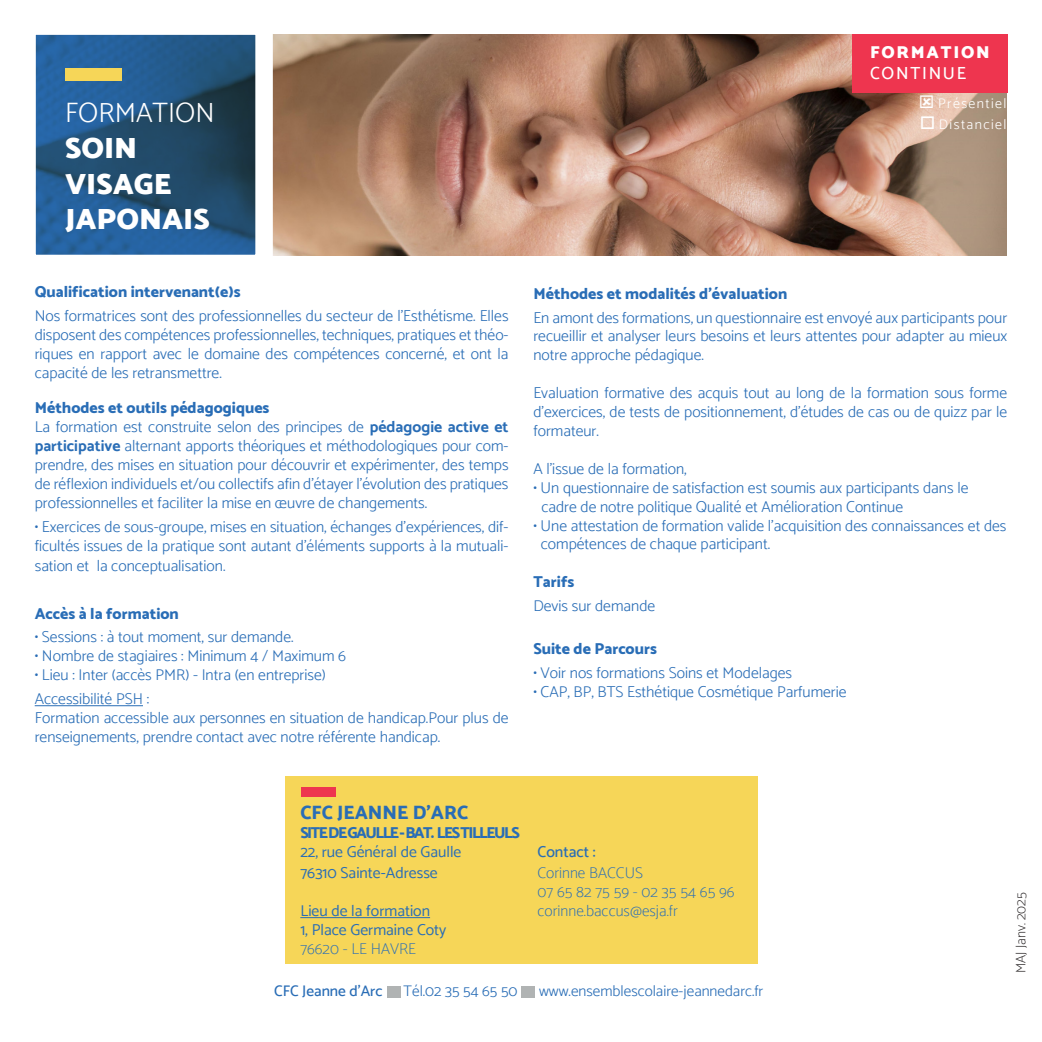
<style>
.page{position:relative;width:1042px;height:1042px;background:#fff}
.page>*{position:absolute;margin:0;border:0;box-sizing:border-box;transform-origin:0 0}
.t1{font:900 29.75px "Catamaran";color:#fff}
.t2{font:300 28px "Catamaran";color:#fff}
.t3{font:800 19.25px "Catamaran";color:#296db6}
.t4{font:900 17.5px "Catamaran";letter-spacing:.1em;color:#fff}
.t5{font:500 17.5px "Catamaran";letter-spacing:.1em;color:#fff}
.t6{font:300 15.75px/18.9px "Catamaran";color:#296db6;text-align:justify}
.t7{font:800 15.75px "Catamaran";color:#296db6}
.t8{font:15.75px "Catamaran";color:#296db6}
.t9{font:100 15.75px "Catamaran";color:#296db6}
.t10{font:800 15.75px "Catamaran";letter-spacing:-.1em;color:#296db6}
.t11{font:500 15.75px "Catamaran";color:#296db6}
.t12{font:300 15.4px "Catamaran";color:#296db6}
.t13{font:500 15.4px "Catamaran";color:#296db6}
.t14{font:300 14px "Catamaran";letter-spacing:.1em;color:#fff}
.t15{font:100 14px "Catamaran";color:#231f20}
.s1{font-weight:700}
</style>
<div class="page">
<div style="left:285px;top:776px;width:473px;height:188px;background:#f6d658"></div>
<hr style="left:300px;top:917px;width:130px;height:1px;background:#296db6">
<div style="left:301px;top:788px;width:34px;height:9px;background:#ee354f"></div>
<hr style="left:35px;top:705px;width:108px;height:1px;background:#296db6">
<div style="left:388px;top:986px;width:13px;height:12px;background:#b0b3b3"></div>
<div style="left:521px;top:986px;width:14px;height:12px;background:#b0b3b3"></div>
<img style="left:282px;top:35px;width:724px;height:220px">
<svg style="left:35px;top:34px;width:247px;height:222px;background:#487093"></svg>
<div style="left:852px;top:35px;width:155px;height:58px;background:#ee354f"></div>
<svg style="left:920px;top:95px;width:13px;height:13px"></svg>
<p class="t2" style="left:65px;top:96px;width:151px">FORMATION</p>
<p class="t1" style="left:65px;top:130px;width:74px">SOIN</p>
<p class="t1" style="left:65px;top:166px;width:108px">VISAGE</p>
<p class="t1" style="left:65px;top:202px;width:146px">JAPONAIS</p>
<p class="t7" style="left:35px;top:282px;width:207px">Qualification intervenant(e)s</p>
<p class="t6" style="left:35px;top:306px;width:475px">Nos formatrices sont des professionnelles du secteur de l’Esthétisme. Elles disposent des compétences professionnelles, techniques, pratiques et théo&shy;riques en rapport avec le domaine des compétences concerné, et ont la capacité de les retransmettre.</p>
<p class="t7" style="left:35px;top:399px;width:236px">Méthodes et outils pédagogiques</p>
<p class="t6" style="left:35px;top:417px;width:475px">La formation est construite selon des principes de <span class="s1">pédagogie active et participative</span> alternant apports théoriques et méthodologiques pour com&shy;prendre, des mises en situation pour découvrir et expérimenter, des temps de réflexion individuels et/ou collectifs afin d’étayer l’évolution des pratiques professionnelles et faciliter la mise en œuvre de changements.</p>
<p class="t6" style="left:35px;top:517px;width:475px">• Exercices de sous-groupe, mises en situation, échanges d’expériences, dif&shy;ficultés issues de la pratique sont autant d’éléments supports à la mutuali&shy;sation et la conceptualisation.</p>
<p class="t7" style="left:35px;top:604px;width:146px">Accès à la formation</p>
<p class="t6" style="left:35px;top:627px;width:260px">• Sessions : à tout moment, sur demande.</p>
<p class="t6" style="left:35px;top:646px;width:313px">• Nombre de stagiaires : Minimum 4 / Maximum 6</p>
<p class="t6" style="left:35px;top:665px;width:293px">• Lieu : Inter (accès PMR) - Intra (en entreprise)</p>
<p class="t6" style="left:35px;top:689px;width:116px">Accessibilité PSH :</p>
<p class="t6" style="left:35px;top:708px;width:475px">Formation accessible aux personnes en situation de handicap.Pour plus de renseignements, prendre contact avec notre référente handicap.</p>
<p class="t4" style="left:870px;top:41px;width:121px">FORMATION</p>
<p class="t5" style="left:870px;top:62px;width:98px">CONTINUE</p>
<p class="t14" style="left:938px;top:95px;width:70px">Présentiel</p>
<p class="t14" style="left:919px;top:116px;width:88px">□ Distanciel</p>
<p class="t7" style="left:533px;top:284px;width:255px">Méthodes et modalités d’évaluation</p>
<p class="t6" style="left:533px;top:308px;width:475px">En amont des formations, un questionnaire est envoyé aux participants pour recueillir et analyser leurs besoins et leurs attentes pour adapter au mieux notre approche pédagique.</p>
<p class="t6" style="left:533px;top:383px;width:475px">Evaluation formative des acquis tout au long de la formation sous forme d’exercices, de tests de positionnement, d’études de cas ou de quizz par le formateur.</p>
<p class="t6" style="left:533px;top:459px;width:155px">A l’issue de la formation,</p>
<p class="t6" style="left:533px;top:478px;width:436px">• Un questionnaire de satisfaction est soumis aux participants dans le</p>
<p class="t6" style="left:541px;top:497px;width:363px">cadre de notre politique Qualité et Amélioration Continue</p>
<p class="t6" style="left:533px;top:515px;width:475px">• Une attestation de formation valide l’acquisition des connaissances et des</p>
<p class="t6" style="left:541px;top:534px;width:231px">compétences de chaque participant.</p>
<p class="t7" style="left:533px;top:572px;width:42px">Tarifs</p>
<p class="t6" style="left:533px;top:596px;width:123px">Devis sur demande</p>
<p class="t7" style="left:533px;top:639px;width:125px">Suite de Parcours</p>
<p class="t6" style="left:533px;top:663px;width:260px">• Voir nos formations Soins et Modelages</p>
<p class="t6" style="left:533px;top:682px;width:315px">• CAP, BP, BTS Esthétique Cosmétique Parfumerie</p>
<p class="t3" style="left:300px;top:801px;width:169px">CFC JEANNE D’ARC</p>
<p class="t10" style="left:300px;top:823px;width:221px">SITE DE GAULLE - BAT. LES TILLEULS</p>
<p class="t8" style="left:300px;top:842px;width:163px">22, rue Général de Gaulle</p>
<p class="t11" style="left:537px;top:842px;width:60px">Contact :</p>
<p class="t8" style="left:300px;top:863px;width:139px">76310 Sainte-Adresse</p>
<p class="t9" style="left:537px;top:863px;width:107px">Corinne BACCUS</p>
<p class="t9" style="left:537px;top:882px;width:199px">07 65 82 75 59 - 02 35 54 65 96</p>
<p class="t8" style="left:300px;top:901px;width:131px">Lieu de la formation</p>
<p class="t9" style="left:537px;top:901px;width:142px">corinne.baccus@esja.fr</p>
<p class="t8" style="left:300px;top:920px;width:148px">1, Place Germaine Coty</p>
<p class="t9" style="left:300px;top:939px;width:117px">76620 - LE HAVRE</p>
<p class="t13" style="left:274px;top:982px;width:110px">CFC Jeanne d’Arc</p>
<p class="t12" style="left:404px;top:982px;width:115px">Tél.02 35 54 65 50</p>
<p class="t12" style="left:539px;top:982px;width:226px">www.ensemblescolaire-jeannedarc.fr</p>
<p class="t15" style="left:1012px;top:973px;width:83px;rotate:-90deg">MAJ Janv. 2025</p>
</div>
